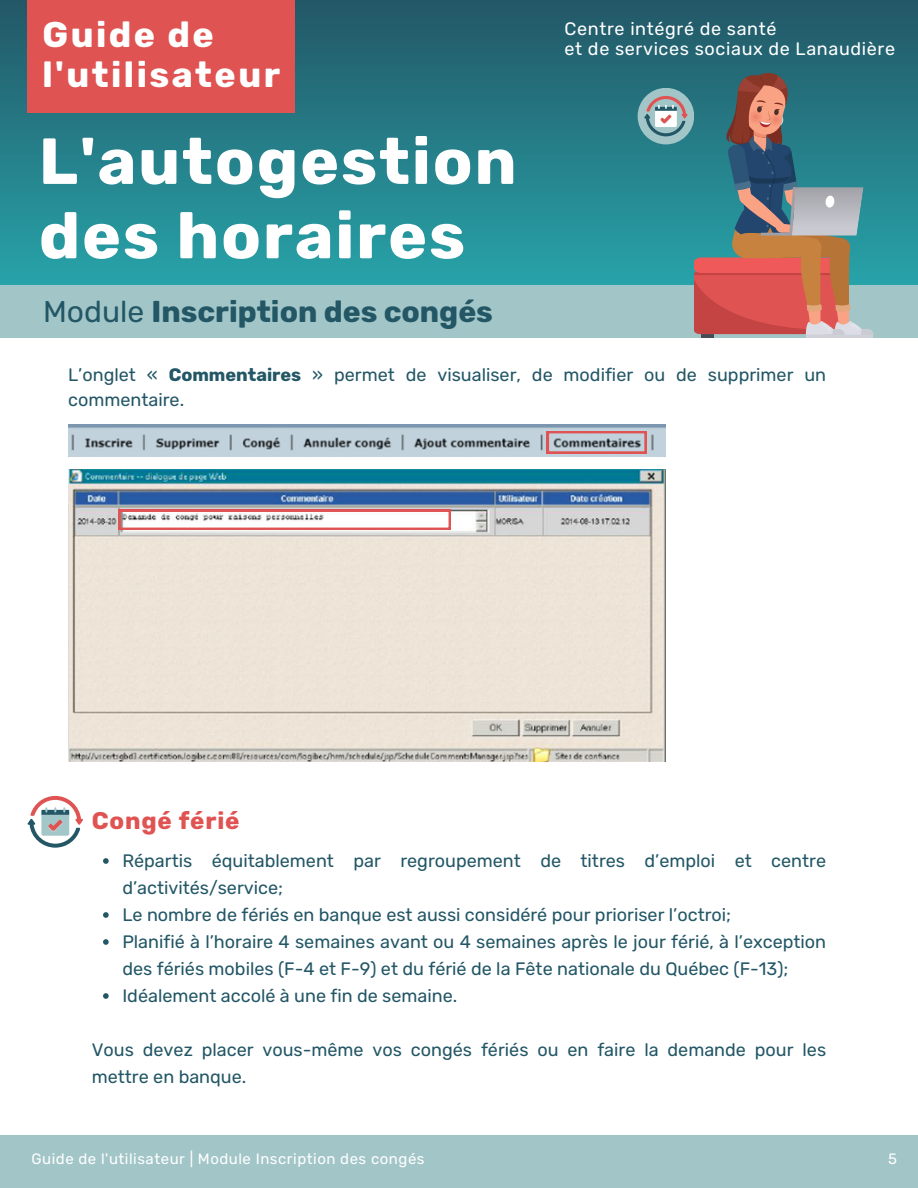
<style>
.page{position:relative;width:918px;height:1188px;background:#fff}
.page>*{position:absolute;margin:0;border:0;box-sizing:border-box;transform-origin:0 0}
.t1{font:700 65.1px/74.4px "Rubik";letter-spacing:.03em;color:#fff}
.t2{font:700 35.55px/40px "Rubik";letter-spacing:.07em;color:#fff}
.t3{font:700 30px "Rubik";color:#235766}
.t4{font:700 24px "Rubik";letter-spacing:.035em;color:#e05353}
.t5{font:18px/27px "Rubik";color:#235766}
.t6{font:18px/20.2px "Rubik";letter-spacing:.035em;color:#fff}
.t7{font:15px "Rubik";letter-spacing:.035em;color:#fff}
.s1{font-weight:400}
.s2{font-weight:700}
</style>
<div class="page">
<svg style="left:0;top:0;width:918px;height:286px;background:#257f89"></svg>
<div style="left:0;top:286px;width:918px;height:52px;background:#a2c5c7"></div>
<div style="left:27px;top:0;width:268px;height:113px;background:#e05353"></div>
<div style="left:638px;top:88px;width:56px;height:56px;background:#a2c5c7;border-radius:50%"></div>
<svg style="left:644px;top:96px;width:44px;height:40px"></svg>
<div style="left:701px;top:332px;width:13px;height:6px;background:#454d56"></div>
<hr style="left:835px;top:335px;width:38px;height:3px;background:#d0d1d8">
<hr style="left:806px;top:335px;width:39px;height:3px;background:#d0d1d8">
<svg style="left:694px;top:67px;width:181px;height:268px;background:#757777"></svg>
<div style="left:0;top:1136px;width:918px;height:52px;background:#a2c5c7"></div>
<img style="left:68px;top:425px;width:598px;height:31px">
<svg style="left:547px;top:431px;width:100px;height:23px;background:#b3999f"></svg>
<img style="left:68px;top:470px;width:598px;height:291px">
<svg style="left:119px;top:510px;width:331px;height:20px"></svg>
<svg style="left:27px;top:796px;width:56px;height:52px"></svg>
<svg style="left:103px;top:858px;width:6px;height:6px"></svg>
<svg style="left:103px;top:912px;width:6px;height:6px"></svg>
<svg style="left:103px;top:939px;width:6px;height:6px"></svg>
<svg style="left:103px;top:993px;width:6px;height:6px"></svg>
<p class="t2" style="left:42px;top:15px;width:239px">Guide de l'utilisateur</p>
<p class="t6" style="left:565px;top:18px;width:332px">Centre intégré de santé<br>et de services sociaux de Lanaudière</p>
<h5 class="t1" style="left:39px;top:124px;width:479px">L'autogestion des horaires</h5>
<h2 class="t3" style="left:43px;top:294px;width:451px"><span class="s1">Module</span> Inscription des congés</h2>
<p class="t5" style="left:68px;top:362px;width:759px;line-height:24.8px">L’onglet « <span class="s2">Commentaires</span> » permet de visualiser, de modifier ou de supprimer un commentaire.</p>
<p class="t4" style="left:92px;top:806px;width:149px">Congé férié</p>
<h4 class="t5" style="left:122px;top:848px;width:705px">Répartis équitablement par regroupement de titres d’emploi et centre d’activités/service;</h4>
<h5 class="t5" style="left:122px;top:902px;width:610px">Le nombre de fériés en banque est aussi considéré pour prioriser l’octroi;</h5>
<h5 class="t5" style="left:122px;top:929px;width:705px">Planifié à l’horaire 4 semaines avant ou 4 semaines après le jour férié, à l’exception des fériés mobiles (F-4 et F-9) et du férié de la Fête nationale du Québec (F-13);</h5>
<h5 class="t5" style="left:122px;top:983px;width:336px">Idéalement accolé à une fin de semaine.</h5>
<h5 class="t5" style="left:92px;top:1037px;width:736px">Vous devez placer vous-même vos congés fériés ou en faire la demande pour les mettre en banque.</h5>
<h3 class="t7" style="left:31px;top:1150px;width:395px">Guide de l'utilisateur | Module Inscription des congés</h3>
<h1 class="t7" style="left:888px;top:1150px;width:10px">5</h1>
</div>
